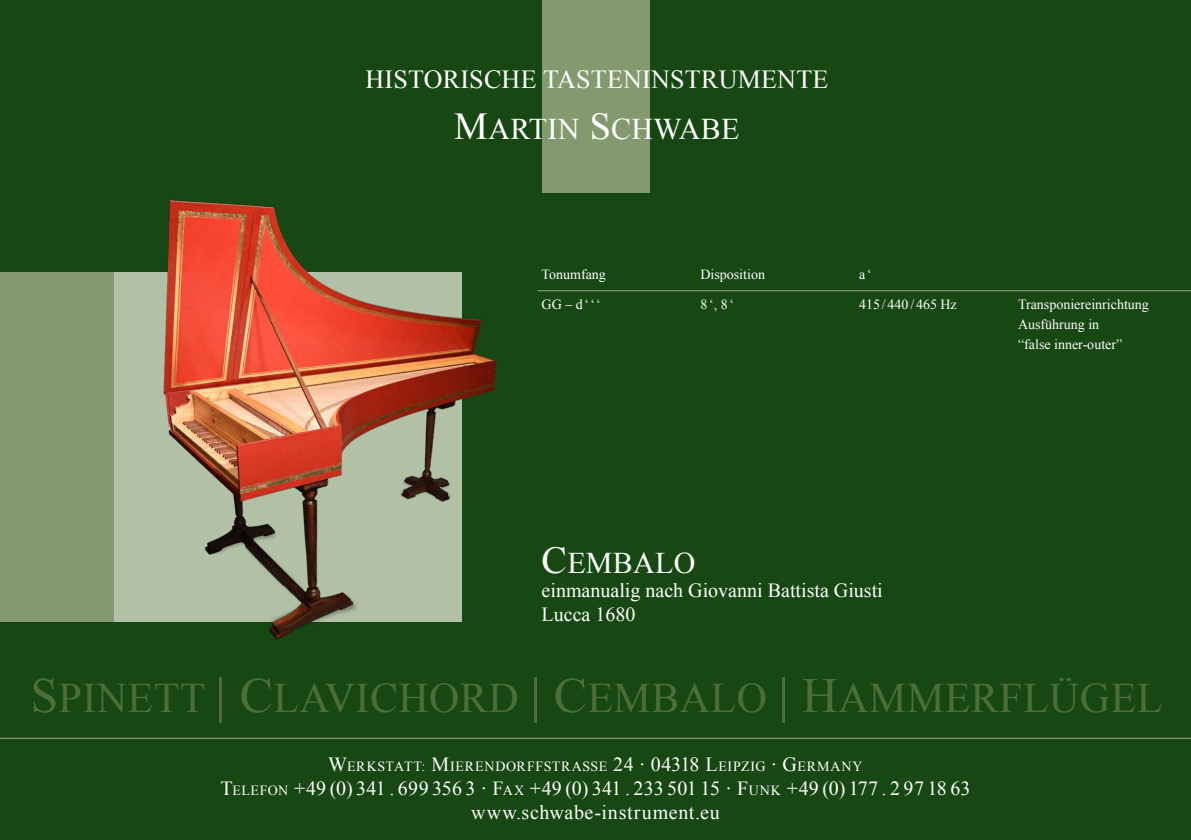
<style>
.page{position:relative;width:1191px;height:840px;background:#fff}
.page>*{position:absolute;margin:0;border:0;box-sizing:border-box;transform-origin:0 0}
.t1{font:42px "Times New Roman";letter-spacing:.01em;color:#4d6e38}
.t2{font:30px "Times New Roman";letter-spacing:.01em;color:#fff}
.t3{font:26px "Times New Roman";letter-spacing:.01em;color:#fff}
.t4{font:20px/24px "Times New Roman";letter-spacing:.02em;color:#fff;text-align:center}
.t5{font:20px/24px "Times New Roman";color:#fff}
.t6{font:14px/30px "Times New Roman";color:#fff}
.t7{font:14px "Times New Roman";letter-spacing:.05em;color:#fff}
.s1{font-size:38px}
.s2{font-size:50px}
.s3{font-size:20px}
.s4{font-size:14px}
</style>
<div class="page">
<div style="left:0;top:0;width:1191px;height:839px;background:#174712"></div>
<div style="left:541px;top:0;width:108px;height:193px;background:#839a6f"></div>
<hr style="left:0;top:737px;width:1191px;height:1px;background:#839a6f">
<hr style="left:537px;top:290px;width:654px;height:1px;background:#839a6f">
<div style="left:0;top:272px;width:113px;height:349px;background:#839a6f"></div>
<img style="left:69px;top:200px;width:428px;height:440px">
<h3 class="t3" style="left:365px;top:61px;width:464px">HISTORISCHE TASTENINSTRUMENTE</h3>
<h2 class="t2" style="left:454px;top:108px;width:287px"><span class="s1">M</span>ARTIN <span class="s1">S</span>CHWABE</h2>
<p class="t6" style="left:700px;top:259px;width:66px">Disposition<br>8‘, 8‘</p>
<p class="t6" style="left:541px;top:259px;width:66px">Tonumfang<br>GG – d‘ ‘ ‘</p>
<p class="t6" style="left:859px;top:259px;width:99px">a‘<br>415/ 440/ 465 Hz</p>
<p class="t6" style="left:1018px;top:294px;width:132px;line-height:20px">Transponiereinrichtung<br>Ausführung in<br>“false inner-outer”</p>
<h2 class="t2" style="left:541px;top:543px;width:155px"><span class="s1">C</span>EMBALO</h2>
<h3 class="t5" style="left:541px;top:578px;width:343px">einmanualig nach Giovanni Battista Giusti<br>Lucca 1680</h3>
<h1 class="t1" style="left:30px;top:669px;width:1133px"><span class="s2">S</span>PINETT <span class="s2">| C</span>LAVICHORD <span class="s2">| C</span>EMBALO <span class="s2">| H</span>AMMERFLÜGEL</h1>
<p class="t7" style="left:328px;top:756px;width:536px"><span class="s3">W</span>ERKSTATT: <span class="s3">M</span>IERENDORFFSTRASSE <span class="s3">24 ∙ 04318 L</span>EIPZIG <span class="s3">∙ G</span>ERMANY</p>
<h3 class="t4" style="left:220px;top:775px;width:751px">T<span class="s4">ELEFON</span> +49 (0) 341 . 699 356 3 ∙ F<span class="s4">AX</span> +49 (0) 341 . 233 501 15 ∙ F<span class="s4">UNK</span> +49 (0) 177 . 2 97 18 63 www.schwabe-instrument.eu</h3>
</div>
